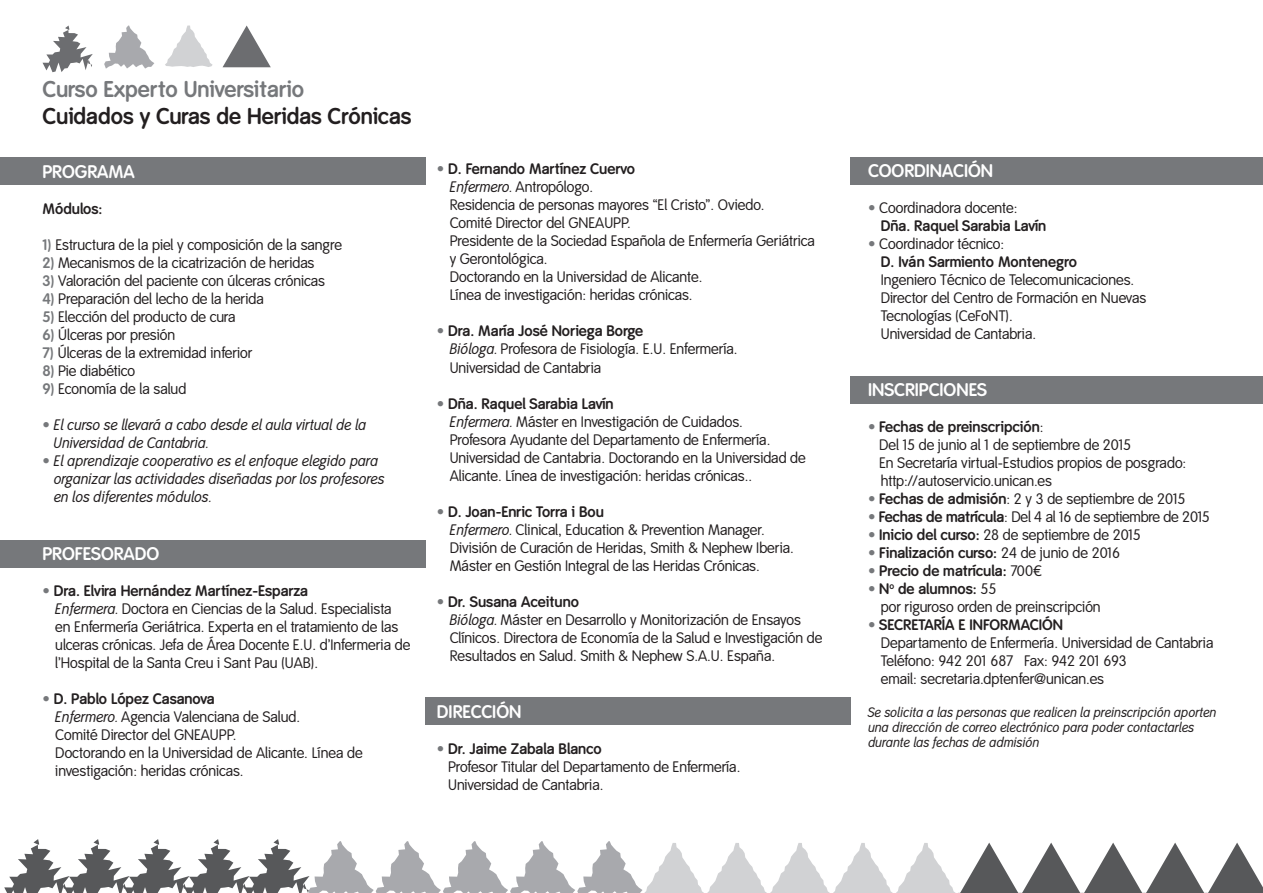
<style>
.page{position:relative;width:1263px;height:893px;background:#fff}
.page>*{position:absolute;margin:0;border:0;box-sizing:border-box;transform-origin:0 0}
.t1{font:700 22.5px "Smith&Nephew";color:#231f20}
.t2{font:700 22.5px "Smith&Nephew";color:#76787b}
.t3{font:700 18px "Smith&Nephew";color:#fff}
.t4{font:15px/18px "Smith&Nephew";color:#231f20}
.t5{font:italic 15px/18px "Smith&Nephew";color:#231f20}
.t6{font:700 15px/18px "Smith&Nephew";color:#231f20}
.t7{font:italic 13.5px/15px "Smith&Nephew";color:#231f20}
.s1{font-weight:700;color:#76787b}
.s2{font-style:normal;color:#76787b}
.s3{color:#76787b}
.s4{font-weight:700}
.s5{font-style:italic}
.s6{font-weight:400;color:#76787b}
.s7{font-weight:400}
</style>
<div class="page">
<div style="left:0;top:157px;width:425px;height:27px;background:#76787b"></div>
<div style="left:0;top:541px;width:425px;height:27px;background:#76787b"></div>
<svg style="left:43px;top:26px;width:50px;height:46px"></svg>
<svg style="left:104px;top:26px;width:50px;height:43px"></svg>
<svg style="left:165px;top:26px;width:48px;height:41px"></svg>
<svg style="left:223px;top:26px;width:48px;height:41px"></svg>
<div style="left:850px;top:157px;width:413px;height:28px;background:#76787b"></div>
<div style="left:850px;top:377px;width:413px;height:27px;background:#76787b"></div>
<div style="left:425px;top:698px;width:425px;height:27px;background:#76787b"></div>
<svg style="left:4px;top:839px;width:1259px;height:54px"></svg>
<hr style="left:1020px;top:892px;width:62px;height:1px;background:#57585a">
<hr style="left:1082px;top:892px;width:62px;height:1px;background:#57585a">
<hr style="left:1144px;top:892px;width:62px;height:1px;background:#57585a">
<hr style="left:1206px;top:892px;width:57px;height:1px;background:#57585a">
<h1 class="t2" style="left:43px;top:76px;width:263px">Curso Experto Universitario</h1>
<h1 class="t1" style="left:43px;top:103px;width:370px">Cuidados y Curas de Heridas Crónicas</h1>
<p class="t3" style="left:43px;top:162px;width:94px">PROGRAMA</p>
<p class="t6" style="left:43px;top:201px;width:61px">Módulos:</p>
<p class="t4" style="left:43px;top:237px;width:301px"><span class="s1">1)</span> Estructura de la piel y composición de la sangre</p>
<p class="t4" style="left:43px;top:255px;width:273px"><span class="s1">2)</span> Mecanismos de la cicatrización de heridas</p>
<p class="t4" style="left:43px;top:273px;width:284px"><span class="s1">3)</span> Valoración del paciente con úlceras crónicas</p>
<p class="t4" style="left:43px;top:291px;width:223px"><span class="s1">4)</span> Preparación del lecho de la herida</p>
<p class="t4" style="left:43px;top:309px;width:195px"><span class="s1">5)</span> Elección del producto de cura</p>
<p class="t4" style="left:43px;top:327px;width:134px"><span class="s1">6)</span> Úlceras por presión</p>
<p class="t4" style="left:43px;top:345px;width:211px"><span class="s1">7)</span> Úlceras de la extremidad inferior</p>
<p class="t4" style="left:43px;top:363px;width:94px"><span class="s1">8)</span> Pie diabético</p>
<p class="t4" style="left:43px;top:381px;width:145px"><span class="s1">9)</span> Economía de la salud</p>
<p class="t5" style="left:54px;top:417px;width:314px;text-indent:-11px"><span class="s2">•</span> El curso se llevará a cabo desde el aula virtual de la<br>Universidad de Cantabria.</p>
<p class="t5" style="left:54px;top:453px;width:332px;text-indent:-11px"><span class="s2">•</span> El aprendizaje cooperativo es el enfoque elegido para organizar las actividades diseñadas por los profesores en los diferentes módulos.</p>
<p class="t3" style="left:43px;top:543px;width:118px">PROFESORADO</p>
<p class="t4" style="left:55px;top:582px;width:357px;text-indent:-13px"><span class="s3">•</span> <span class="s4">Dra. Elvira Hernández Martínez-Esparza<br></span><span class="s5">Enfermera.</span> Doctora en Ciencias de la Salud. Especialista en Enfermería Geriátrica. Experta en el tratamiento de las ulceras crónicas. Jefa de Área Docente E.U. d’Infermeria de l’Hospital de la Santa Creu i Sant Pau (UAB).</p>
<p class="t4" style="left:55px;top:690px;width:309px;text-indent:-13px"><span class="s3">•</span> <span class="s4">D. Pablo López Casanova<br></span><span class="s5">Enfermero.</span> Agencia Valenciana de Salud.<br>Comité Director del GNEAUPP.<br>Doctorando en la Universidad de Alicante. Línea de investigación: heridas crónicas.</p>
<p class="t4" style="left:450px;top:161px;width:367px;text-indent:-13px"><span class="s3">•</span> <span class="s4">D. Fernando Martínez Cuervo<br></span><span class="s5">Enfermero.</span> Antropólogo.<br>Residencia de personas mayores “El Cristo”. Oviedo.<br>Comité Director del GNEAUPP.<br>Presidente de la Sociedad Española de Enfermería Geriátrica y Gerontológica.<br>Doctorando en la Universidad de Alicante.<br>Línea de investigación: heridas crónicas.</p>
<p class="t4" style="left:450px;top:323px;width:289px;text-indent:-13px"><span class="s3">•</span> <span class="s4">Dra. María José Noriega Borge<br></span><span class="s5">Bióloga.</span> Profesora de Fisiología. E.U. Enfermería.<br>Universidad de Cantabria</p>
<p class="t4" style="left:450px;top:395px;width:358px;text-indent:-13px"><span class="s3">•</span> <span class="s4">Dña. Raquel Sarabia Lavín<br></span><span class="s5">Enfermera.</span> Máster en Investigación de Cuidados.<br>Profesora Ayudante del Departamento de Enfermería.<br>Universidad de Cantabria. Doctorando en la Universidad de Alicante. Línea de investigación: heridas crónicas..</p>
<p class="t4" style="left:450px;top:503px;width:346px;text-indent:-13px"><span class="s3">•</span> <span class="s4">D. Joan-Enric Torra i Bou<br></span><span class="s5">Enfermero.</span> Clinical, Education &amp; Prevention Manager.<br>División de Curación de Heridas, Smith &amp; Nephew Iberia.<br>Máster en Gestión Integral de las Heridas Crónicas.</p>
<p class="t4" style="left:450px;top:593px;width:374px;text-indent:-13px"><span class="s3">•</span> <span class="s4">Dr. Susana Aceituno<br></span><span class="s5">Bióloga.</span> Máster en Desarrollo y Monitorización de Ensayos Clínicos. Directora de Economía de la Salud e Investigación de Resultados en Salud. Smith &amp; Nephew S.A.U. España.</p>
<p class="t3" style="left:437px;top:701px;width:86px">DIRECCIÓN</p>
<p class="t4" style="left:448px;top:740px;width:294px;text-indent:-11px"><span class="s3">•</span> <span class="s4">Dr. Jaime Zabala Blanco<br></span>Profesor Titular del Departamento de Enfermería.<br>Universidad de Cantabria.</p>
<p class="t3" style="left:868px;top:160px;width:127px">COORDINACIÓN</p>
<p class="t6" style="left:881px;top:199px;width:167px;text-indent:-13px"><span class="s6">•</span> <span class="s7">Coordinadora docente:<br></span>Dña. Raquel Sarabia Lavín</p>
<p class="t6" style="left:881px;top:235px;width:198px;text-indent:-13px"><span class="s6">•</span> <span class="s7">Coordinador técnico:<br></span>D. Iván Sarmiento Montenegro</p>
<p class="t4" style="left:881px;top:271px;width:267px">Ingeniero Técnico de Telecomunicaciones.<br>Director del Centro de Formación en Nuevas Tecnologías (CeFoNT).<br>Universidad de Cantabria.</p>
<p class="t3" style="left:868px;top:379px;width:120px">INSCRIPCIONES</p>
<p class="t4" style="left:879px;top:419px;width:309px;text-indent:-11px"><span class="s3">•</span> <span class="s4">Fechas de preinscripción</span>:<br>Del 15 de junio al 1 de septiembre de 2015<br>En Secretaría virtual-Estudios propios de posgrado: http://autoservicio.unican.es</p>
<p class="t4" style="left:868px;top:491px;width:319px"><span class="s3">•</span> <span class="s4">Fechas de admisión</span>: 2 y 3 de septiembre de 2015</p>
<p class="t4" style="left:868px;top:509px;width:343px"><span class="s3">•</span> <span class="s4">Fechas de matrícula</span>: Del 4 al 16 de septiembre de 2015</p>
<p class="t4" style="left:868px;top:527px;width:274px"><span class="s3">•</span> <span class="s4">Inicio del curso:</span> 28 de septiembre de 2015</p>
<p class="t6" style="left:868px;top:545px;width:254px"><span class="s6">•</span> Finalización curso: <span class="s7">24 de junio de 2016</span></p>
<p class="t6" style="left:868px;top:563px;width:176px"><span class="s6">•</span> Precio de matrícula: <span class="s7">700€</span></p>
<p class="t4" style="left:881px;top:581px;width:221px;text-indent:-13px"><span class="s3">•</span> <span class="s4">N</span><sup>o</sup> <span class="s4">de alumnos:</span> 55<br>por riguroso orden de preinscripción</p>
<p class="t4" style="left:881px;top:617px;width:334px;text-indent:-13px"><span class="s3">•</span> <span class="s4">SECRETARÍA E INFORMACIÓN<br></span>Departamento de Enfermería. Universidad de Cantabria Teléfono: 942 201 687 Fax: 942 201 693<br>email: secretaria.dptenfer@unican.es</p>
<p class="t7" style="left:868px;top:705px;width:350px">Se solicita a las personas que realicen la preinscripción aporten una dirección de correo electrónico para poder contactarles durante las fechas de admisión</p>
</div>
